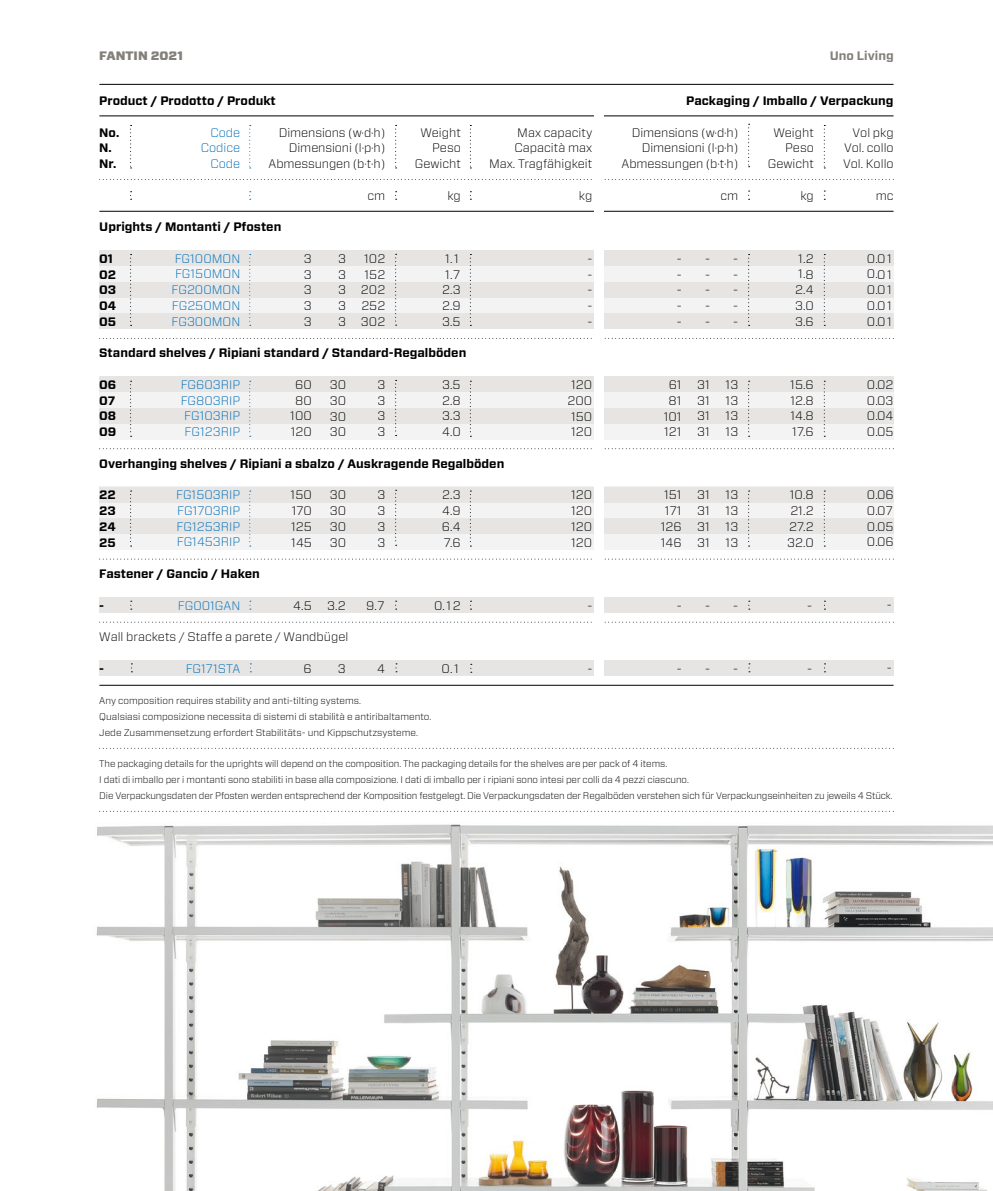
<style>
.page{position:relative;width:993px;height:1191px;background:#fff}
.page>*{position:absolute;margin:0;border:0;box-sizing:border-box;transform-origin:0 0}
.t1{font:300 12.25px/15.8px "Forza";color:#000;text-align:justify}
.t2{font:700 12.25px/15.8px "Forza";color:#000}
.t3{font:300 12.25px/15.8px "Forza";color:#006fb7;text-align:justify}
.t4{font:900 12.25px "Forza";color:#84817b}
.t5{font:700 12.25px "Forza";color:#84817b}
.t6{font:300 9.62px/15.8px "Forza";letter-spacing:-.005em;color:#000}
</style>
<div class="page">
<svg style="left:100px;top:622px;width:793px;height:1px"></svg>
<div style="left:99px;top:660px;width:794px;height:15px;background:#e6e5e4"></div>
<div style="left:99px;top:597px;width:794px;height:16px;background:#e6e5e4"></div>
<div style="left:99px;top:376px;width:794px;height:63px;background:#f4f3f3"></div>
<div style="left:99px;top:376px;width:794px;height:16px;background:#e6e5e4"></div>
<div style="left:99px;top:250px;width:794px;height:79px;background:#f4f3f3"></div>
<div style="left:99px;top:487px;width:794px;height:63px;background:#f4f3f3"></div>
<div style="left:99px;top:250px;width:794px;height:16px;background:#e6e5e4"></div>
<div style="left:99px;top:282px;width:794px;height:16px;background:#e6e5e4"></div>
<div style="left:99px;top:313px;width:794px;height:16px;background:#e6e5e4"></div>
<div style="left:99px;top:408px;width:794px;height:16px;background:#e6e5e4"></div>
<div style="left:99px;top:487px;width:794px;height:15px;background:#e6e5e4"></div>
<div style="left:99px;top:518px;width:794px;height:16px;background:#e6e5e4"></div>
<svg style="left:100px;top:179px;width:793px;height:1px"></svg>
<hr style="left:100px;top:211px;width:792px;height:1px;background:#000">
<hr style="left:100px;top:115px;width:792px;height:1px;background:#000">
<svg style="left:100px;top:338px;width:793px;height:1px"></svg>
<svg style="left:103px;top:558px;width:787px;height:1px"></svg>
<svg style="left:100px;top:448px;width:793px;height:1px"></svg>
<div style="left:593px;top:76px;width:10px;height:601px;background:#fff"></div>
<svg style="left:130px;top:125px;width:2px;height:43px"></svg>
<svg style="left:130px;top:254px;width:2px;height:72px"></svg>
<svg style="left:130px;top:381px;width:2px;height:56px"></svg>
<svg style="left:130px;top:490px;width:2px;height:56px"></svg>
<svg style="left:249px;top:125px;width:2px;height:43px"></svg>
<svg style="left:249px;top:254px;width:2px;height:72px"></svg>
<svg style="left:249px;top:490px;width:2px;height:56px"></svg>
<svg style="left:249px;top:381px;width:2px;height:56px"></svg>
<svg style="left:748px;top:124px;width:1px;height:43px"></svg>
<svg style="left:748px;top:254px;width:1px;height:72px"></svg>
<svg style="left:748px;top:381px;width:1px;height:56px"></svg>
<svg style="left:748px;top:490px;width:1px;height:56px"></svg>
<svg style="left:395px;top:490px;width:1px;height:56px"></svg>
<svg style="left:395px;top:254px;width:1px;height:72px"></svg>
<svg style="left:395px;top:380px;width:1px;height:56px"></svg>
<svg style="left:395px;top:125px;width:1px;height:43px"></svg>
<svg style="left:823px;top:381px;width:2px;height:56px"></svg>
<svg style="left:823px;top:125px;width:2px;height:43px"></svg>
<svg style="left:823px;top:254px;width:2px;height:72px"></svg>
<svg style="left:823px;top:490px;width:2px;height:56px"></svg>
<svg style="left:470px;top:381px;width:1px;height:56px"></svg>
<svg style="left:470px;top:254px;width:1px;height:72px"></svg>
<svg style="left:470px;top:490px;width:1px;height:56px"></svg>
<svg style="left:470px;top:125px;width:1px;height:43px"></svg>
<img style="left:96px;top:824px;width:896px;height:367px">
<svg style="left:100px;top:748px;width:793px;height:1px"></svg>
<hr style="left:100px;top:685px;width:792px;height:1px;background:#000">
<svg style="left:100px;top:811px;width:793px;height:1px"></svg>
<hr style="left:100px;top:84px;width:792px;height:1px;background:#000">
<p class="t4" style="left:99px;top:48px;width:85px">FANTIN 2021</p>
<p class="t5" style="left:829px;top:48px;width:65px">Uno Living</p>
<p class="t2" style="left:99px;top:93px;width:178px">Product / Prodotto / Produkt</p>
<p class="t2" style="left:686px;top:93px;width:209px">Packaging / Imballo / Verpackung</p>
<p class="t2" style="left:99px;top:125px;width:21px">No.<br>N.<br>Nr.</p>
<p class="t3" style="left:201px;top:124px;width:41px;text-align:right">Code<br>Codice<br>Code</p>
<p class="t1" style="left:268px;top:124px;width:118px;text-align:right">Dimensions (w·d·h)<br>Dimensioni (l·p·h)<br>Abmessungen (b·t·h)</p>
<p class="t1" style="left:367px;top:187px;width:19px">cm</p>
<p class="t2" style="left:99px;top:219px;width:183px">Uprights / Montanti / Pfosten</p>
<p class="t2" style="left:99px;top:251px;width:19px">01<br>02<br>03<br>04<br>05</p>
<p class="t3" style="left:171px;top:250px;width:70px">FG100MON FG150MON FG200MON FG250MON FG300MON</p>
<p class="t1" style="left:304px;top:250px;width:9px">3<br>3<br>3<br>3<br>3</p>
<p class="t1" style="left:338px;top:250px;width:9px">3<br>3<br>3<br>3<br>3</p>
<p class="t1" style="left:361px;top:250px;width:26px">102<br>152<br>202<br>252<br>302</p>
<p class="t1" style="left:414px;top:124px;width:48px;text-align:right">Weight<br>Peso<br>Gewicht</p>
<p class="t1" style="left:447px;top:187px;width:15px">kg</p>
<p class="t1" style="left:442px;top:250px;width:20px;text-align:left">1.1<br>1.7<br>2.3<br>2.9<br>3.5</p>
<p class="t2" style="left:99px;top:345px;width:368px">Standard shelves / Ripiani standard / Standard-Regalböden</p>
<p class="t2" style="left:99px;top:377px;width:19px;text-align:justify">06<br>07<br>08<br>09</p>
<p class="t3" style="left:181px;top:376px;width:61px;text-align:center">FG603RIP<br>FG803RIP<br>FG103RIP<br>FG123RIP</p>
<p class="t1" style="left:290px;top:376px;width:23px;text-align:center">60<br>80<br>100<br>120</p>
<p class="t1" style="left:329px;top:376px;width:18px">30<br>30<br>30<br>30</p>
<p class="t1" style="left:377px;top:376px;width:9px">3<br>3<br>3<br>3</p>
<p class="t1" style="left:442px;top:376px;width:20px">3.5<br>2.8<br>3.3<br>4.0</p>
<p class="t1" style="left:489px;top:124px;width:105px;text-align:right">Max capacity<br>Capacità max<br>Max. Tragfähigkeit</p>
<p class="t1" style="left:578px;top:187px;width:15px">kg</p>
<p class="t1" style="left:587px;top:250px;width:6px">- - - - -</p>
<p class="t1" style="left:567px;top:376px;width:26px">120<br>200<br>150<br>120</p>
<p class="t2" style="left:99px;top:456px;width:406px">Overhanging shelves / Ripiani a sbalzo / Auskragende Regalböden</p>
<p class="t2" style="left:99px;top:487px;width:18px;text-align:justify">22<br>23<br>24<br>25</p>
<p class="t3" style="left:176px;top:486px;width:66px">FG1503RIP FG1703RIP FG1253RIP FG1453RIP</p>
<p class="t1" style="left:290px;top:487px;width:23px">150<br>170<br>125<br>145</p>
<p class="t1" style="left:329px;top:487px;width:18px">30<br>30<br>30<br>30</p>
<p class="t1" style="left:377px;top:487px;width:9px">3<br>3<br>3<br>3</p>
<p class="t1" style="left:441px;top:487px;width:20px">2.3<br>4.9<br>6.4<br>7.6</p>
<p class="t1" style="left:571px;top:487px;width:23px">120<br>120<br>120<br>120</p>
<p class="t2" style="left:99px;top:566px;width:162px">Fastener / Gancio / Haken</p>
<p class="t2" style="left:99px;top:597px;width:6px">-</p>
<p class="t3" style="left:178px;top:597px;width:64px">FG001GAN</p>
<p class="t1" style="left:293px;top:597px;width:20px">4.5</p>
<p class="t1" style="left:327px;top:597px;width:20px">3.2</p>
<p class="t1" style="left:366px;top:597px;width:20px">9.7</p>
<p class="t1" style="left:434px;top:597px;width:28px">0.12</p>
<p class="t1" style="left:587px;top:597px;width:6px">-</p>
<p class="t1" style="left:99px;top:628px;width:250px">Wall brackets / Staffe a parete / Wandbügel</p>
<p class="t2" style="left:99px;top:660px;width:6px">-</p>
<p class="t3" style="left:186px;top:660px;width:56px">FG171STA</p>
<p class="t1" style="left:303px;top:660px;width:10px">6</p>
<p class="t1" style="left:338px;top:660px;width:9px">3</p>
<p class="t1" style="left:377px;top:660px;width:9px">4</p>
<p class="t1" style="left:441px;top:660px;width:19px">0.1</p>
<p class="t1" style="left:587px;top:660px;width:6px">-</p>
<p class="t1" style="left:621px;top:124px;width:118px;text-align:right">Dimensions (w·d·h)<br>Dimensioni (l·p·h)<br>Abmessungen (b·t·h)</p>
<p class="t1" style="left:720px;top:187px;width:19px">cm</p>
<p class="t1" style="left:676px;top:250px;width:6px">- - - - -</p>
<p class="t1" style="left:704px;top:250px;width:6px">- - - - -</p>
<p class="t1" style="left:733px;top:250px;width:6px">- - - - -</p>
<p class="t1" style="left:663px;top:376px;width:19px;text-align:center">61<br>81<br>101<br>121</p>
<p class="t1" style="left:697px;top:376px;width:14px">31<br>31<br>31<br>31</p>
<p class="t1" style="left:725px;top:376px;width:14px">13<br>13<br>13<br>13</p>
<p class="t1" style="left:660px;top:487px;width:22px;text-align:center">151<br>171<br>126<br>146</p>
<p class="t1" style="left:697px;top:487px;width:14px">31<br>31<br>31<br>31</p>
<p class="t1" style="left:725px;top:487px;width:14px">13<br>13<br>13<br>13</p>
<p class="t1" style="left:676px;top:597px;width:6px">-</p>
<p class="t1" style="left:704px;top:597px;width:6px">-</p>
<p class="t1" style="left:733px;top:597px;width:6px">-</p>
<p class="t1" style="left:676px;top:660px;width:6px">-</p>
<p class="t1" style="left:704px;top:660px;width:6px">-</p>
<p class="t1" style="left:733px;top:660px;width:6px">-</p>
<p class="t1" style="left:767px;top:124px;width:48px;text-align:right">Weight<br>Peso<br>Gewicht</p>
<p class="t1" style="left:800px;top:187px;width:15px">kg</p>
<p class="t1" style="left:794px;top:250px;width:20px">1.2<br>1.8<br>2.4<br>3.0<br>3.6</p>
<p class="t1" style="left:790px;top:376px;width:25px">15.6<br>12.8<br>14.8<br>17.6</p>
<p class="t1" style="left:786px;top:487px;width:28px">10.8<br>21.2<br>27.2<br>32.0</p>
<p class="t1" style="left:807px;top:597px;width:6px">-</p>
<p class="t1" style="left:807px;top:660px;width:6px">-</p>
<p class="t1" style="left:842px;top:124px;width:52px;text-indent:9px">Vol pkg Vol. collo Vol. Kollo</p>
<p class="t1" style="left:875px;top:187px;width:19px">mc</p>
<p class="t1" style="left:866px;top:250px;width:26px">0.01<br>0.01<br>0.01<br>0.01<br>0.01</p>
<p class="t1" style="left:866px;top:376px;width:28px">0.02<br>0.03<br>0.04<br>0.05</p>
<p class="t1" style="left:866px;top:486px;width:28px">0.06<br>0.07<br>0.05<br>0.06</p>
<p class="t1" style="left:886px;top:597px;width:6px">-</p>
<p class="t1" style="left:886px;top:660px;width:6px">-</p>
<p class="t6" style="left:99px;top:692px;width:333px">Any composition requires stability and anti-tilting systems.<br>Qualsiasi composizione necessita di sistemi di stabilità e antiribaltamento.<br>Jede Zusammensetzung erfordert Stabilitäts- und Kippschutzsysteme.</p>
<p class="t6" style="left:99px;top:755px;width:794px">The packaging details for the uprights will depend on the composition. The packaging details for the shelves are per pack of 4 items.<br>I dati di imballo per i montanti sono stabiliti in base alla composizione. I dati di imballo per i ripiani sono intesi per colli da 4 pezzi ciascuno.<br>Die Verpackungsdaten der Pfosten werden entsprechend der Komposition festgelegt. Die Verpackungsdaten der Regalböden verstehen sich für Verpackungseinheiten zu jeweils 4 Stück.</p>
</div>
